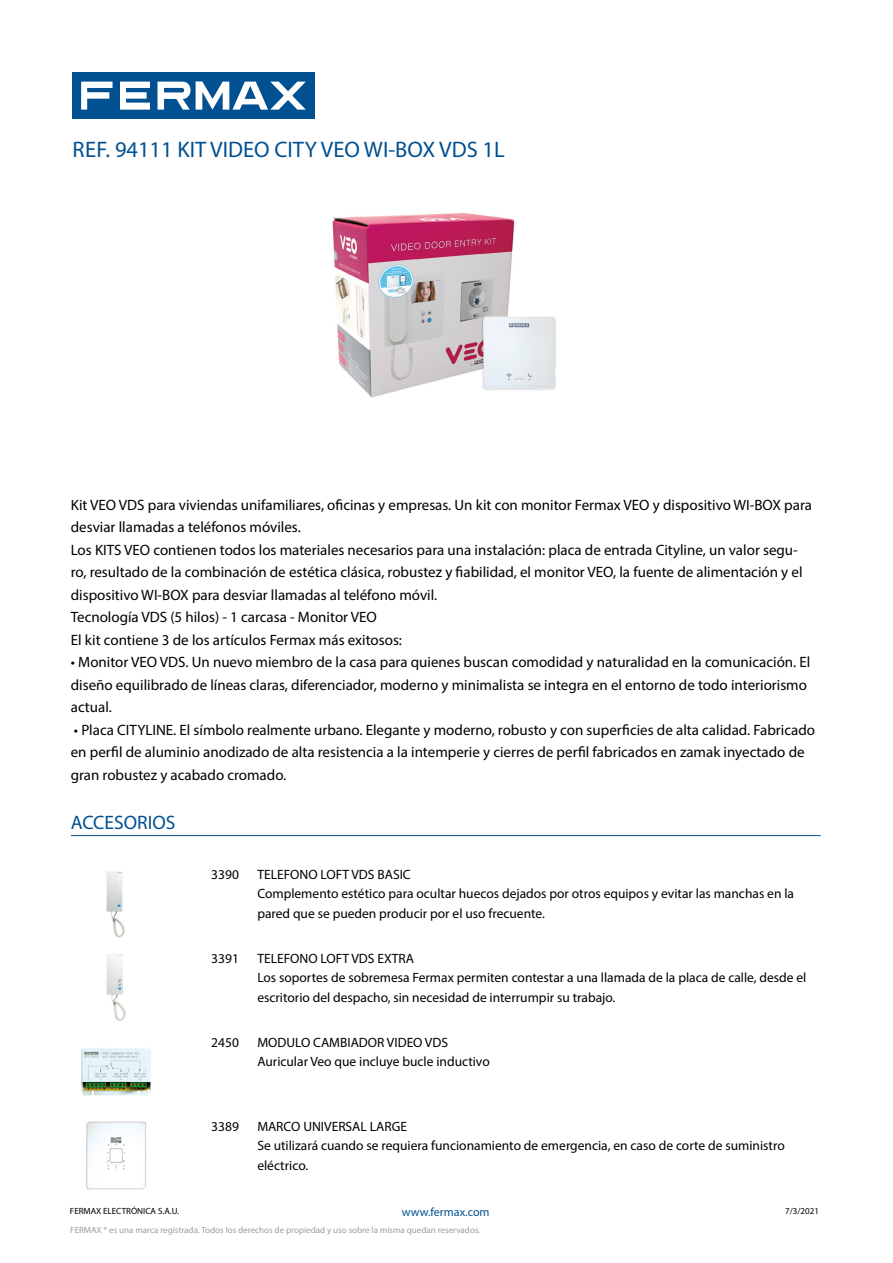
<style>
.page{position:relative;width:893px;height:1263px;background:#fff}
.page>*{position:absolute;margin:0;border:0;box-sizing:border-box;transform-origin:0 0}
.t1{font:22.5px "Myriad Pro";color:#005092}
.t2{font:19.5px "Myriad Pro";color:#005092}
.t3{font:15px/22.5px "Myriad Pro";color:#000}
.t4{font:13.5px/19.5px "Myriad Pro";color:#000}
.t5{font:12px "Myriad Pro";color:#005092}
.t6{font:9px "Myriad Pro";color:#9d9d9c}
.t7{font:9px "Myriad Pro";color:#000}
</style>
<div class="page">
<div style="left:72px;top:72px;width:243px;height:47px;background:#005092"></div>
<svg style="left:81px;top:82px;width:225px;height:28px"></svg>
<img style="left:332px;top:213px;width:224px;height:185px">
<img style="left:106px;top:871px;width:19px;height:67px">
<img style="left:106px;top:954px;width:20px;height:67px">
<img style="left:81px;top:1048px;width:70px;height:48px">
<img style="left:86px;top:1121px;width:60px;height:69px">
<hr style="left:71px;top:835px;width:750px;height:1px;background:#005092">
<h1 class="t1" style="left:73px;top:136px;width:434px">REF. 94111 KIT VIDEO CITY VEO WI-BOX VDS 1L</h1>
<p class="t3" style="left:71px;top:493px;width:743px">Kit VEO VDS para viviendas unifamiliares, oficinas y empresas. Un kit con monitor Fermax VEO y dispositivo WI-BOX para desviar llamadas a teléfonos móviles.<br>Los KITS VEO contienen todos los materiales necesarios para una instalación: placa de entrada Cityline, un valor segu&shy;ro, resultado de la combinación de estética clásica, robustez y fiabilidad, el monitor VEO, la fuente de alimentación y el dispositivo WI-BOX para desviar llamadas al teléfono móvil.<br>Tecnología VDS (5 hilos) - 1 carcasa - Monitor VEO<br>El kit contiene 3 de los artículos Fermax más exitosos:</p>
<p class="t3" style="left:71px;top:650px;width:741px">• Monitor VEO VDS. Un nuevo miembro de la casa para quienes buscan comodidad y naturalidad en la comunicación. El diseño equilibrado de líneas claras, diferenciador, moderno y minimalista se integra en el entorno de todo interiorismo actual.</p>
<p class="t3" style="left:71px;top:718px;width:746px">• Placa CITYLINE. El símbolo realmente urbano. Elegante y moderno, robusto y con superficies de alta calidad. Fabricado en perfil de aluminio anodizado de alta resistencia a la intemperie y cierres de perfil fabricados en zamak inyectado de gran robustez y acabado cromado.</p>
<h2 class="t2" style="left:71px;top:810px;width:106px">ACCESORIOS</h2>
<p class="t4" style="left:211px;top:864px;width:29px">3390</p>
<p class="t4" style="left:211px;top:948px;width:29px">3391</p>
<p class="t4" style="left:211px;top:1032px;width:29px">2450</p>
<p class="t4" style="left:257px;top:864px;width:538px">TELEFONO LOFT VDS BASIC<br>Complemento estético para ocultar huecos dejados por otros equipos y evitar las manchas en la pared que se pueden producir por el uso frecuente.</p>
<p class="t4" style="left:257px;top:948px;width:551px">TELEFONO LOFT VDS EXTRA<br>Los soportes de sobremesa Fermax permiten contestar a una llamada de la placa de calle, desde el escritorio del despacho, sin necesidad de interrumpir su trabajo.</p>
<p class="t4" style="left:257px;top:1032px;width:234px">MODULO CAMBIADOR VIDEO VDS<br>Auricular Veo que incluye bucle inductivo</p>
<p class="t4" style="left:257px;top:1116px;width:529px">MARCO UNIVERSAL LARGE<br>Se utilizará cuando se requiera funcionamiento de emergencia, en caso de corte de suministro eléctrico.</p>
<p class="t5" style="left:402px;top:1205px;width:89px">www.fermax.com</p>
<p class="t7" style="left:785px;top:1206px;width:35px">7/3/2021</p>
<p class="t6" style="left:70px;top:1224px;width:411px">FERMAX ® es una marca registrada. Todos los derechos de propiedad y uso sobre la misma quedan reservados.</p>
<p class="t4" style="left:211px;top:1116px;width:29px">3389</p>
<p class="t7" style="left:70px;top:1205px;width:111px">FERMAX ELECTRÓNICA S.A.U.</p>
</div>
